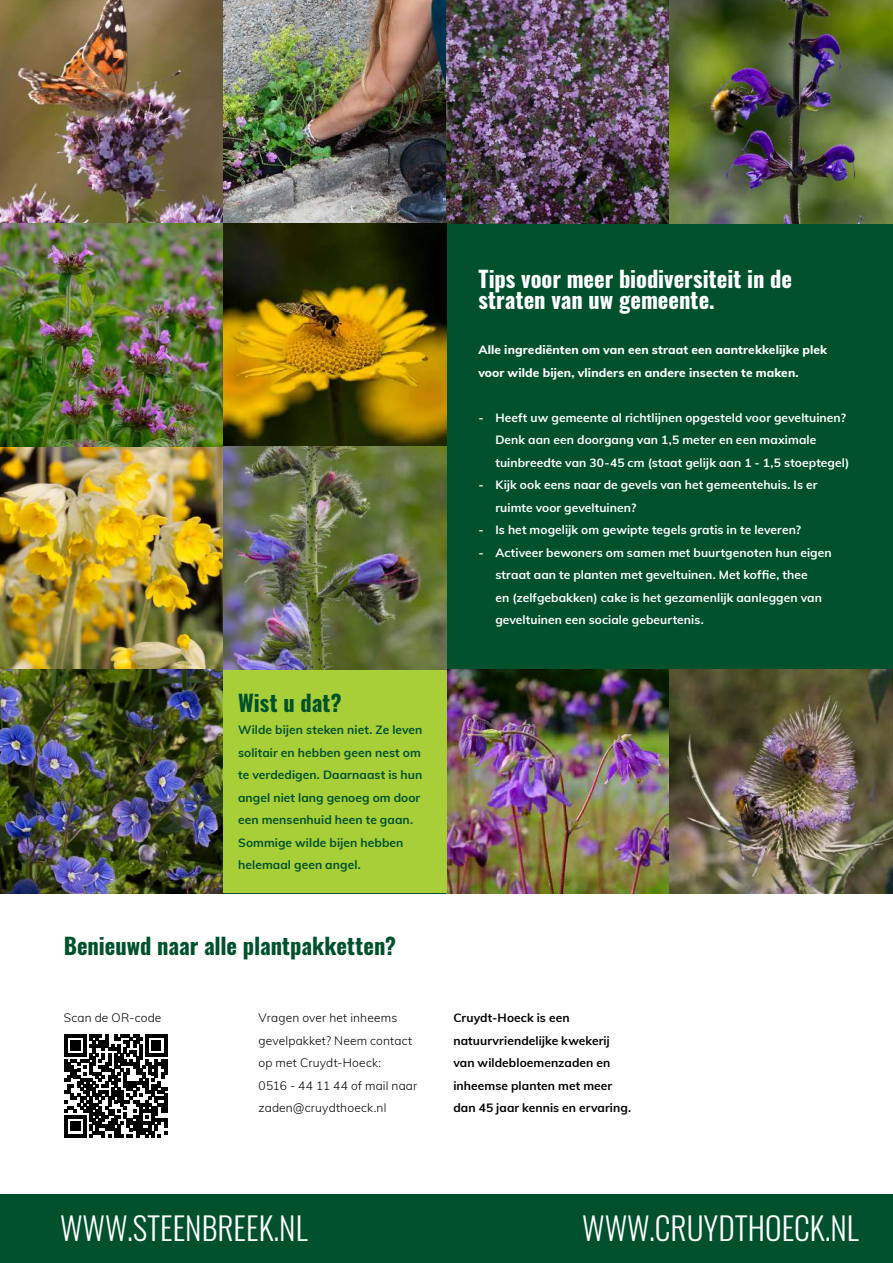
<style>
.page{position:relative;width:893px;height:1263px;background:#fff}
.page>*{position:absolute;margin:0;border:0;box-sizing:border-box;transform-origin:0 0}
.t1{font:300 31.5px "Oswald";color:#fff}
.t2{font:22.5px/21px "Oswald";color:#fff}
.t3{font:22.5px "Oswald";letter-spacing:-.005em;color:#00512c}
.t4{font:700 12px/22.5px "Muli";letter-spacing:.005em;color:#fff}
.t5{font:700 12px/22.5px "Muli";letter-spacing:.005em;color:#00512c}
.t6{font:300 12px/22.5px "Muli";letter-spacing:.015em;color:#000}
.t7{font:700 12px/22.5px "Muli";letter-spacing:.005em;color:#000}
.t8{font:800 12px/22.5px "Muli";letter-spacing:.01em;color:#fff}
</style>
<div class="page">
<div style="left:0;top:0;width:893px;height:893px;background:#00512c"></div>
<div style="left:0;top:1195px;width:893px;height:68px;background:#00512c"></div>
<img style="left:446px;top:670px;width:447px;height:223px">
<img style="left:0;top:0;width:893px;height:223px">
<img style="left:0;top:223px;width:223px;height:670px">
<div style="left:223px;top:670px;width:223px;height:223px;background:#a8cf37"></div>
<img style="left:223px;top:223px;width:223px;height:447px">
<svg style="left:65px;top:1034px;width:102px;height:103px"></svg>
<h2 class="t3" style="left:238px;top:693px;width:105px">Wist u dat?</h2>
<p class="t5" style="left:238px;top:718px;width:186px">Wilde bijen steken niet. Ze leven solitair en hebben geen nest om te verdedigen. Daarnaast is hun angel niet lang genoeg om door een mensenhuid heen te gaan.<br>Sommige wilde bijen hebben helemaal geen angel.</p>
<h2 class="t3" style="left:64px;top:936px;width:334px">Benieuwd naar alle plantpakketten?</h2>
<h2 class="t2" style="left:478px;top:271px;width:315px">Tips voor meer biodiversiteit in de straten van uw gemeente.</h2>
<p class="t8" style="left:478px;top:338px;width:350px">Alle ingrediënten om van een straat een aantrekkelijke plek voor wilde bijen, vlinders en andere insecten te maken.</p>
<p class="t4" style="left:495px;top:406px;width:355px;text-indent:-17px">- Heeft uw gemeente al richtlijnen opgesteld voor geveltuinen?<br>Denk aan een doorgang van 1,5 meter en een maximale tuinbreedte van 30-45 cm (staat gelijk aan 1 - 1,5 stoeptegel)</p>
<p class="t4" style="left:495px;top:473px;width:324px;text-indent:-17px">- Kijk ook eens naar de gevels van het gemeentehuis. Is er ruimte voor geveltuinen?</p>
<p class="t4" style="left:478px;top:518px;width:324px">- Is het mogelijk om gewipte tegels gratis in te leveren?</p>
<p class="t4" style="left:495px;top:541px;width:338px;text-indent:-17px">- Activeer bewoners om samen met buurtgenoten hun eigen straat aan te planten met geveltuinen. Met koffie, thee<br>en (zelfgebakken) cake is het gezamenlijk aanleggen van geveltuinen een sociale gebeurtenis.</p>
<p class="t6" style="left:64px;top:1006px;width:99px">Scan de QR-code</p>
<p class="t6" style="left:259px;top:1006px;width:160px">Vragen over het inheems gevelpakket? Neem contact op met Cruydt-Hoeck:<br>0516 - 44 11 44 of mail naar zaden@cruydthoeck.nl</p>
<p class="t7" style="left:453px;top:1006px;width:179px">Cruydt-Hoeck is een natuurvriendelijke kwekerij van wildebloemenzaden en inheemse planten met meer dan 45 jaar kennis en ervaring.</p>
<h1 class="t1" style="left:60px;top:1211px;width:249px">WWW.STEENBREEK.NL</h1>
<h1 class="t1" style="left:582px;top:1211px;width:278px">WWW.CRUYDTHOECK.NL</h1>
</div>
